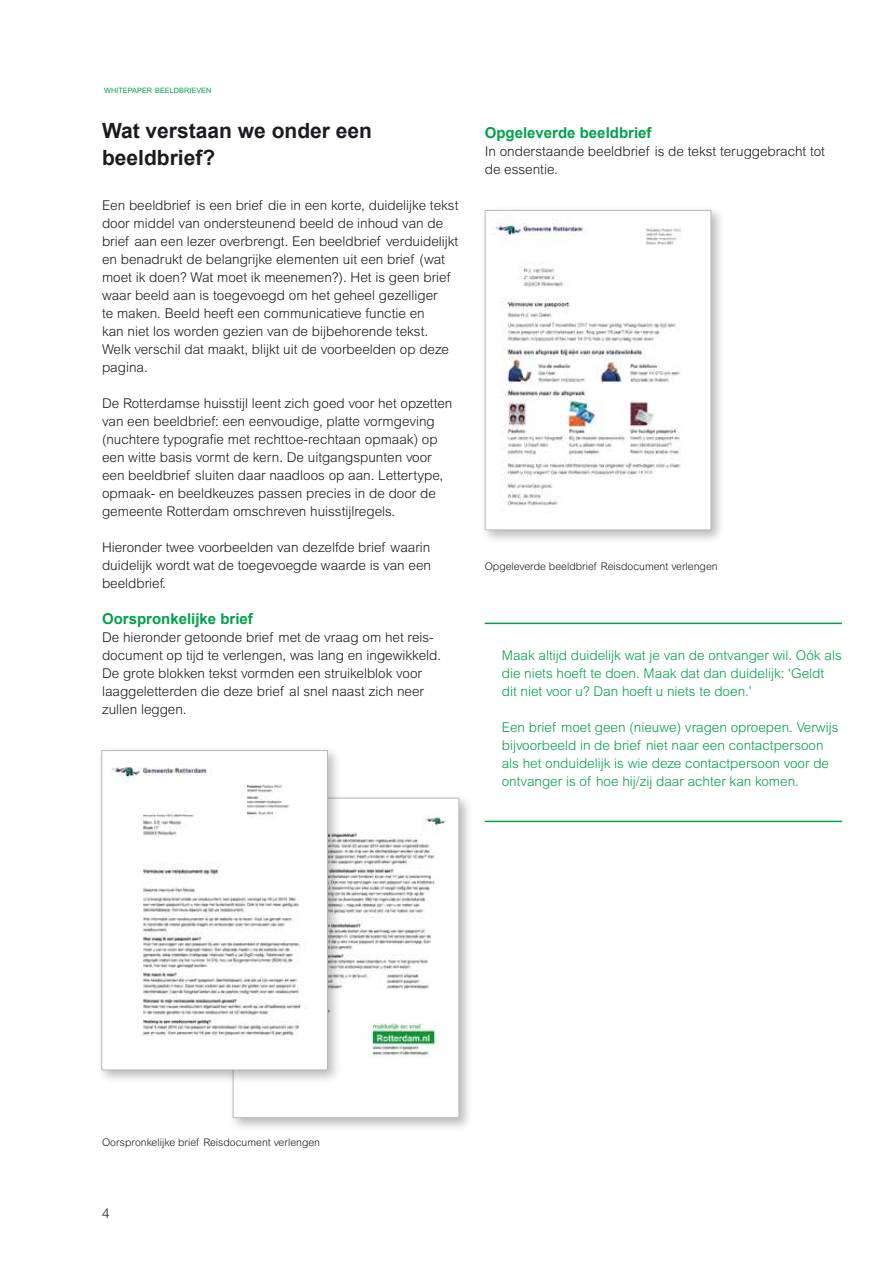
<style>
.page{position:relative;width:893px;height:1263px;background:#fff}
.page>*{position:absolute;margin:0;border:0;box-sizing:border-box;transform-origin:0 0}
.t1{font:700 21px/27px "Arial";color:#1b1c20}
.t2{font:700 15px "Arial";color:#00a14a}
.t3{font:300 13.5px/18px "Arial MT Std";color:#1b1c20}
.t4{font:300 13.5px/18px "Arial MT Std";color:#00a14a}
.t5{font:300 10.5px "Arial MT Std";color:#1b1c20}
.t6{font:7.35px "Arial";color:#00a14a}
</style>
<div class="page">
<div style="left:229px;top:794px;width:244px;height:338px;background:#1b1c20;opacity:.3"></div>
<img style="left:235px;top:800px;width:222px;height:316px">
<div style="left:97px;top:746px;width:245px;height:338px;background:#1b1c20;opacity:.3"></div>
<img style="left:103px;top:752px;width:223px;height:316px">
<div style="left:101px;top:750px;width:227px;height:320px;border:1px solid #b8babd"></div>
<div style="left:481px;top:206px;width:244px;height:338px;background:#1b1c20;opacity:.3"></div>
<img style="left:487px;top:212px;width:222px;height:316px">
<div style="left:485px;top:210px;width:226px;height:320px;border:1px solid #b8babd"></div>
<hr style="left:485px;top:623px;width:357px;height:1px;background:#00a14a">
<hr style="left:485px;top:821px;width:357px;height:1px;background:#00a14a">
<p class="t6" style="left:104px;top:85px;width:109px">WHITEPAPER BEELDBRIEVEN</p>
<h1 class="t1" style="left:102px;top:118px;width:271px">Wat verstaan we onder een beeldbrief?</h1>
<p class="t3" style="left:102px;top:196px;width:358px">Een beeldbrief is een brief die in een korte, duidelijke tekst door middel van ondersteunend beeld de inhoud van de brief aan een lezer overbrengt. Een beeldbrief verduidelijkt en benadrukt de belangrijke elementen uit een brief (wat moet ik doen? Wat moet ik meenemen?). Het is geen brief waar beeld aan is toegevoegd om het geheel gezelliger<br>te maken. Beeld heeft een communicatieve functie en<br>kan niet los worden gezien van de bijbehorende tekst.<br>Welk verschil dat maakt, blijkt uit de voorbeelden op deze pagina.</p>
<p class="t3" style="left:102px;top:394px;width:352px">De Rotterdamse huisstijl leent zich goed voor het opzetten van een beeldbrief: een eenvoudige, platte vormgeving (nuchtere typografie met rechttoe-rechtaan opmaak) op een witte basis vormt de kern. De uitgangspunten voor een beeldbrief sluiten daar naadloos op aan. Lettertype, opmaak- en beeldkeuzes passen precies in de door de gemeente Rotterdam omschreven huisstijlregels.</p>
<p class="t3" style="left:102px;top:538px;width:330px;text-align:justify">Hieronder twee voorbeelden van dezelfde brief waarin duidelijk wordt wat de toegevoegde waarde is van een beeldbrief.</p>
<p class="t2" style="left:102px;top:609px;width:152px">Oorspronkelijke brief</p>
<p class="t3" style="left:102px;top:628px;width:341px">De hieronder getoonde brief met de vraag om het reis&shy;document op tijd te verlengen, was lang en ingewikkeld.<br>De grote blokken tekst vormden een struikelblok voor laaggeletterden die deze brief al snel naast zich neer zullen leggen.</p>
<p class="t2" style="left:485px;top:123px;width:168px">Opgeleverde beeldbrief</p>
<p class="t3" style="left:485px;top:142px;width:342px">In onderstaande beeldbrief is de tekst teruggebracht tot de essentie.</p>
<p class="t5" style="left:485px;top:560px;width:234px">Opgeleverde beeldbrief Reisdocument verlengen</p>
<p class="t4" style="left:502px;top:646px;width:341px">Maak altijd duidelijk wat je van de ontvanger wil. Oók als die niets hoeft te doen. Maak dat dan duidelijk: ‘Geldt dit niet voor u? Dan hoeft u niets te doen.’</p>
<p class="t4" style="left:502px;top:718px;width:338px">Een brief moet geen (nieuwe) vragen oproepen. Verwijs bijvoorbeeld in de brief niet naar een contactpersoon als het onduidelijk is wie deze contactpersoon voor de ontvanger is of hoe hij/zij daar achter kan komen.</p>
<p class="t5" style="left:102px;top:1136px;width:220px">Oorspronkelijke brief Reisdocument verlengen</p>
<p class="t3" style="left:102px;top:1204px;width:9px">4</p>
</div>
